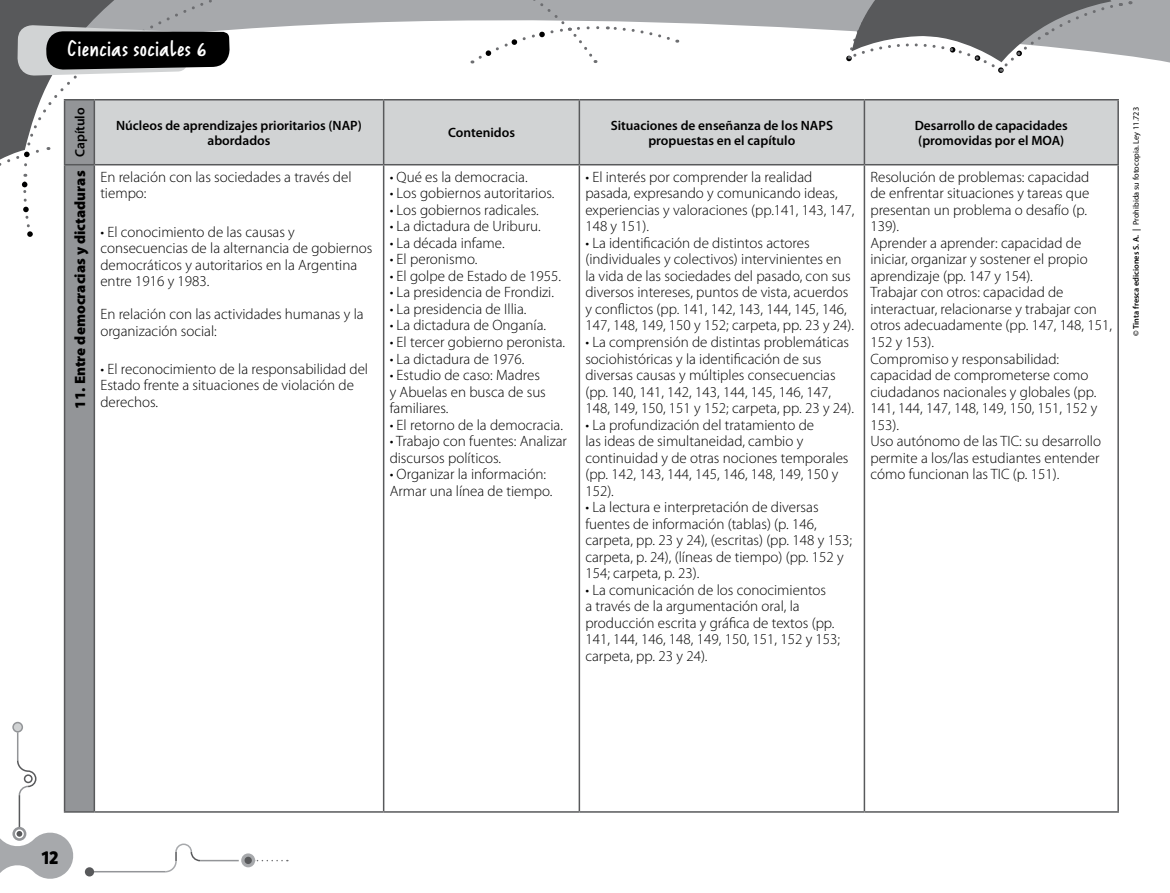
<style>
.page{position:relative;width:1170px;height:893px;background:#fff}
.page>*{position:absolute;margin:0;border:0;box-sizing:border-box;transform-origin:0 0}
.t1{font:22.5px "Reprineato";letter-spacing:-.02em;color:#fff;scale:1.2 1}
.t2{font:700 18px "Mikado";color:#000}
.t3{font:300 15px/16.5px "Myriad Pro";color:#000}
.t4{font:900 15px "Myriad Pro";color:#000}
.t5{font:600 13.5px/15px "Myriad Pro";color:#000;text-align:center}
.t6{font:8.25px "Myriad Pro";color:#000}
.s1{font-weight:600}
</style>
<div class="page">
<svg style="left:410px;top:0;width:759px;height:63px"></svg>
<svg style="left:230px;top:0;width:180px;height:30px"></svg>
<svg style="left:607px;top:25px;width:70px;height:18px"></svg>
<svg style="left:416px;top:0;width:184px;height:63px"></svg>
<svg style="left:255px;top:860px;width:33px;height:1px"></svg>
<div style="left:241px;top:853px;width:14px;height:14px;background:#a7a9ac;border-radius:50%"></div>
<div style="left:244px;top:857px;width:8px;height:7px;background:#58595b;border-radius:50%"></div>
<hr style="left:200px;top:860px;width:39px;height:1px;background:#939598">
<hr style="left:92px;top:871px;width:74px;height:1px;background:#939598">
<svg style="left:164px;top:843px;width:37px;height:30px"></svg>
<div style="left:85px;top:867px;width:9px;height:9px;background:#58595b;border-radius:50%"></div>
<svg style="left:0;top:830px;width:74px;height:49px"></svg>
<hr style="left:19px;top:795px;width:1px;height:39px;background:#58595b">
<svg style="left:12px;top:827px;width:14px;height:14px"></svg>
<div style="left:16px;top:830px;width:7px;height:7px;background:#58595b;border-radius:50%"></div>
<div style="left:15px;top:829px;width:9px;height:9px;border:2px solid #fff;border-radius:50%"></div>
<svg style="left:846px;top:0;width:287px;height:73px"></svg>
<svg style="left:0;top:0;width:230px;height:812px"></svg>
<div style="left:95px;top:100px;width:1022px;height:64px;background:#d1d3d4"></div>
<hr style="left:64px;top:164px;width:30px;height:1px;background:#58595b">
<hr style="left:64px;top:165px;width:1px;height:646px;background:#58595b">
<hr style="left:94px;top:164px;width:289px;height:1px;background:#58595b">
<hr style="left:94px;top:165px;width:1px;height:646px;background:#58595b">
<hr style="left:383px;top:164px;width:196px;height:1px;background:#58595b">
<hr style="left:383px;top:165px;width:1px;height:646px;background:#58595b">
<hr style="left:579px;top:164px;width:285px;height:1px;background:#58595b">
<hr style="left:578px;top:165px;width:2px;height:646px;background:#58595b">
<hr style="left:864px;top:164px;width:254px;height:1px;background:#58595b">
<hr style="left:863px;top:165px;width:2px;height:646px;background:#58595b">
<hr style="left:1117px;top:165px;width:1px;height:646px;background:#58595b">
<hr style="left:64px;top:811px;width:30px;height:2px;background:#58595b">
<hr style="left:94px;top:811px;width:289px;height:2px;background:#58595b">
<hr style="left:383px;top:811px;width:196px;height:2px;background:#58595b">
<hr style="left:579px;top:811px;width:285px;height:2px;background:#58595b">
<hr style="left:864px;top:811px;width:254px;height:2px;background:#58595b">
<hr style="left:64px;top:99px;width:30px;height:1px;background:#58595b">
<hr style="left:64px;top:100px;width:1px;height:64px;background:#58595b">
<hr style="left:94px;top:99px;width:289px;height:1px;background:#58595b">
<hr style="left:94px;top:100px;width:1px;height:64px;background:#58595b">
<hr style="left:383px;top:99px;width:196px;height:1px;background:#58595b">
<hr style="left:383px;top:100px;width:1px;height:64px;background:#58595b">
<hr style="left:579px;top:99px;width:285px;height:1px;background:#58595b">
<hr style="left:578px;top:100px;width:2px;height:64px;background:#58595b">
<hr style="left:864px;top:99px;width:254px;height:1px;background:#58595b">
<hr style="left:863px;top:100px;width:2px;height:64px;background:#58595b">
<hr style="left:1117px;top:100px;width:1px;height:64px;background:#58595b">
<h1 class="t1" style="left:67px;top:35px;width:118px">Ciencias sociales 6</h1>
<p class="t5" style="left:73px;top:157px;width:51px;rotate:-90deg">Capítulo</p>
<p class="t5" style="left:116px;top:118px;width:247px">Núcleos de aprendizajes prioritarios (NAP) abordados</p>
<p class="t5" style="left:448px;top:125px;width:68px">Contenidos</p>
<p class="t5" style="left:610px;top:118px;width:224px">Situaciones de enseñanza de los NAPS propuestas en el capítulo</p>
<p class="t5" style="left:914px;top:118px;width:155px;text-align:left">Desarrollo de capacidades (promovidas por el MOA)</p>
<p class="t4" style="left:71px;top:409px;width:240px;rotate:-90deg">11. Entre democracias y dictaduras</p>
<p class="t3" style="left:100px;top:169px;width:253px">En relación con las sociedades a través del tiempo:</p>
<p class="t3" style="left:100px;top:224px;width:273px">• El conocimiento de las causas y consecuencias de la alternancia de gobiernos democráticos y autoritarios en la Argentina entre 1916 y 1983.</p>
<p class="t3" style="left:100px;top:306px;width:265px">En relación con las actividades humanas y la organización social:</p>
<p class="t3" style="left:100px;top:361px;width:269px">• El reconocimiento de la responsabilidad del<br>Estado frente a situaciones de violación de derechos.</p>
<p class="t3" style="left:389px;top:169px;width:139px">• Qué es la democracia.</p>
<p class="t3" style="left:389px;top:185px;width:166px">• Los gobiernos autoritarios.</p>
<p class="t3" style="left:389px;top:202px;width:151px">• Los gobiernos radicales.</p>
<p class="t3" style="left:389px;top:218px;width:152px">• La dictadura de Uriburu.</p>
<p class="t3" style="left:389px;top:235px;width:116px">• La década infame.</p>
<p class="t3" style="left:389px;top:251px;width:89px">• El peronismo.</p>
<p class="t3" style="left:389px;top:268px;width:173px">• El golpe de Estado de 1955.</p>
<p class="t3" style="left:389px;top:284px;width:166px">• La presidencia de Frondizi.</p>
<p class="t3" style="left:389px;top:301px;width:138px">• La presidencia de Illia.</p>
<p class="t3" style="left:389px;top:317px;width:158px">• La dictadura de Onganía.</p>
<p class="t3" style="left:389px;top:334px;width:177px">• El tercer gobierno peronista.</p>
<p class="t3" style="left:389px;top:350px;width:136px">• La dictadura de 1976.</p>
<p class="t3" style="left:389px;top:367px;width:158px">• Estudio de caso: Madres y Abuelas en busca de sus familiares.</p>
<p class="t3" style="left:389px;top:416px;width:175px">• El retorno de la democracia.</p>
<p class="t3" style="left:389px;top:433px;width:179px">• Trabajo con fuentes: Analizar discursos políticos.</p>
<p class="t3" style="left:389px;top:466px;width:164px">• Organizar la información:<br>Armar una línea de tiempo.</p>
<p class="t3" style="left:585px;top:169px;width:270px">• El interés por comprender la realidad pasada, expresando y comunicando ideas, experiencias y valoraciones (pp.141, 143, 147, 148 y 151).</p>
<p class="t3" style="left:585px;top:235px;width:270px">• La identificación de distintos actores (individuales y colectivos) intervinientes en la vida de las sociedades del pasado, con sus diversos intereses, puntos de vista, acuerdos y conflictos (pp. 141, 142, 143, 144, 145, 146, 147, 148, 149, 150 y 152; carpeta, pp. 23 y 24).</p>
<p class="t3" style="left:585px;top:334px;width:270px">• La comprensión de distintas problemáticas sociohistóricas y la identificación de sus diversas causas y múltiples consecuencias (pp. 140, 141, 142, 143, 144, 145, 146, 147, 148, 149, 150, 151 y 152; carpeta, pp. 23 y 24).</p>
<p class="t3" style="left:585px;top:416px;width:265px">• La profundización del tratamiento de<br>las ideas de simultaneidad, cambio y continuidad y de otras nociones temporales (pp. 142, 143, 144, 145, 146, 148, 149, 150 y 152).</p>
<p class="t3" style="left:585px;top:499px;width:268px">• La lectura e interpretación de diversas fuentes de información (tablas) (p. 146, carpeta, pp. 23 y 24), (escritas) (pp. 148 y 153; carpeta, p. 24), (líneas de tiempo) (pp. 152 y 154; carpeta, p. 23).</p>
<p class="t3" style="left:585px;top:581px;width:256px">• La comunicación de los conocimientos<br>a través de la argumentación oral, la producción escrita y gráfica de textos (pp.<br>141, 144, 146, 148, 149, 150, 151, 152 y 153; carpeta, pp. 23 y 24).</p>
<p class="t3" style="left:870px;top:169px;width:243px">Resolución de problemas: capacidad<br>de enfrentar situaciones y tareas que presentan un problema o desafío (p.<br>139).<br>Aprender a aprender: capacidad de iniciar, organizar y sostener el propio aprendizaje (pp. 147 y 154).<br>Trabajar con otros: capacidad de interactuar, relacionarse y trabajar con otros adecuadamente (pp. 147, 148, 151,<br>152 y 153).<br>Compromiso y responsabilidad: capacidad de comprometerse como ciudadanos nacionales y globales (pp.<br>141, 144, 147, 148, 149, 150, 151, 152 y<br>153).<br>Uso autónomo de las TIC: su desarrollo permite a los/las estudiantes entender cómo funcionan las TIC (p. 151).</p>
<p class="t6" style="left:1131px;top:336px;width:230px;rotate:-90deg"><span class="s1">© Tinta fresca ediciones S. A. |</span> Prohibida su fotocopia. Ley 11.723</p>
<p class="t2" style="left:42px;top:846px;width:18px">12</p>
</div>
